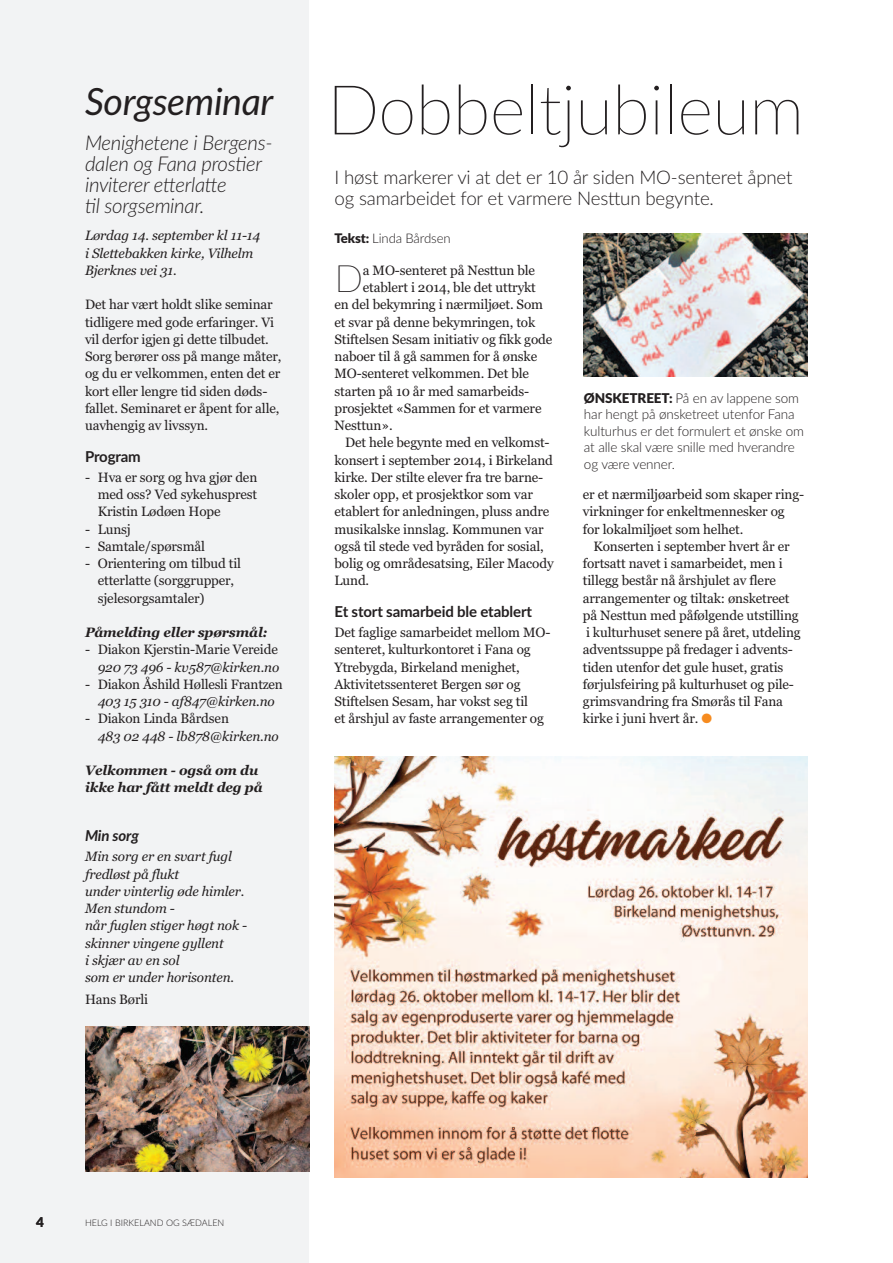
<style>
.page{position:relative;width:893px;height:1263px;background:#fff}
.page>*{position:absolute;margin:0;border:0;box-sizing:border-box;transform-origin:0 0}
.t1{font:100 69px "Lato";letter-spacing:-.01em;color:#231f20}
.t2{font:100 37.8px "Lato";color:#231f20}
.t3{font:italic 37.5px "Lato";letter-spacing:-.01em;color:#231f20}
.t4{font:italic 300 20.4px/21px "Lato";letter-spacing:-.015em;color:#231f20}
.t5{font:300 18.75px/21px "Lato";letter-spacing:-.01em;color:#231f20}
.t6{font:700 15px "Lato";letter-spacing:-.01em;color:#231f20}
.t7{font:italic 700 15px "Lato";letter-spacing:-.01em;color:#231f20}
.t8{font:13.5px/17.2px "Georgia";letter-spacing:-.01em;color:#231f20}
.t9{font:italic 13.5px/17.2px "Georgia";letter-spacing:-.01em;color:#231f20}
.t10{font:300 13.5px/16.5px "Lato";letter-spacing:-.01em;color:#231f20}
.t11{font:italic 700 13.5px/17.2px "Georgia";letter-spacing:-.01em;color:#231f20}
.t12{font:800 13.5px "Lato";color:#231f20}
.t13{font:300 13.2px "Lato";letter-spacing:-.01em;color:#231f20}
.t14{font:300 9px "Lato";color:#231f20}
.s1{font-weight:900}
.s2{color:#f68b1f}
</style>
<div class="page">
<div style="left:0;top:0;width:309px;height:1263px;background:#f2f3f4"></div>
<img style="left:86px;top:1026px;width:223px;height:146px">
<img style="left:334px;top:757px;width:474px;height:421px">
<img style="left:584px;top:233px;width:224px;height:143px">
<h3 class="t3" style="left:85px;top:80px;width:190px">Sorgseminar</h3>
<h3 class="t4" style="left:85px;top:132px;width:189px">Menighetene i Bergens&shy;dalen og Fana prostier inviterer etterlatte<br>til sorgseminar.</h3>
<p class="t9" style="left:85px;top:227px;width:177px">Lørdag 14. september kl 11-14 i Slettebakken kirke, Vilhelm<br>Bjerknes vei 31.</p>
<p class="t8" style="left:85px;top:296px;width:198px">Det har vært holdt slike seminar tidligere med gode erfaringer. Vi vil derfor igjen gi dette tilbudet.<br>Sorg berører oss på mange måter, og du er velkommen, enten det er kort eller lengre tid siden døds&shy;fallet. Seminaret er åpent for alle, uavhengig av livssyn.</p>
<p class="t6" style="left:85px;top:448px;width:57px">Program</p>
<p class="t8" style="left:98px;top:469px;width:161px;text-align:justify;text-indent:-13px">- Hva er sorg og hva gjør den med oss? Ved sykehusprest Kristin Lødøen Hope</p>
<p class="t8" style="left:85px;top:520px;width:47px">- Lunsj</p>
<p class="t8" style="left:85px;top:538px;width:121px">- Samtale/spørsmål</p>
<p class="t8" style="left:98px;top:555px;width:145px;text-indent:-13px">- Orientering om tilbud til etterlatte (sorggrupper, sjelesorgsamtaler)</p>
<p class="t11" style="left:85px;top:624px;width:184px">Påmelding eller spørsmål:</p>
<p class="t8" style="left:85px;top:641px;width:194px">- Diakon Kjerstin-Marie Vereide</p>
<p class="t9" style="left:98px;top:658px;width:183px">920 73 496 - kv587@kirken.no</p>
<p class="t8" style="left:85px;top:676px;width:199px">- Diakon Åshild Høllesli Frantzen</p>
<p class="t9" style="left:98px;top:693px;width:179px">403 15 310 - af847@kirken.no</p>
<p class="t8" style="left:85px;top:710px;width:145px">- Diakon Linda Bårdsen</p>
<p class="t9" style="left:98px;top:727px;width:183px">483 02 448 - lb878@kirken.no</p>
<p class="t11" style="left:85px;top:762px;width:179px">Velkommen - også om du ikke har fått meldt deg på</p>
<p class="t7" style="left:85px;top:827px;width:55px">Min sorg</p>
<p class="t9" style="left:85px;top:848px;width:164px">Min sorg er en svart fugl fredløst på flukt<br>under vinterlig øde himler.<br>Men stundom -<br>når fuglen stiger høgt nok - skinner vingene gyllent<br>i skjær av en sol<br>som er under horisonten.</p>
<p class="t8" style="left:85px;top:991px;width:65px">Hans Børli</p>
<h1 class="t1" style="left:327px;top:70px;width:479px">Dobbeltjubileum</h1>
<h3 class="t5" style="left:334px;top:167px;width:460px">I høst markerer vi at det er 10 år siden MO-senteret åpnet og samarbeidet for et varmere Nesttun begynte.</h3>
<p class="t13" style="left:334px;top:230px;width:118px"><span class="s1">Tekst:</span> Linda Bårdsen</p>
<h2 class="t2" style="left:334px;top:257px;width:30px">D</h2>
<p class="t8" style="left:363px;top:262px;width:174px">a MO-senteret på Nesttun ble</p>
<p class="t8" style="left:363px;top:279px;width:175px">etablert i 2014, ble det uttrykt</p>
<p class="t8" style="left:334px;top:296px;width:210px">en del bekymring i nærmiljøet. Som</p>
<p class="t8" style="left:334px;top:313px;width:202px">et svar på denne bekymringen, tok</p>
<p class="t8" style="left:334px;top:331px;width:219px">Stiftelsen Sesam initiativ og fikk gode</p>
<p class="t8" style="left:334px;top:348px;width:204px">naboer til å gå sammen for å ønske</p>
<p class="t8" style="left:334px;top:365px;width:196px">MO-senteret velkommen. Det ble</p>
<p class="t8" style="left:334px;top:382px;width:196px">starten på 10 år med samarbeids-</p>
<p class="t8" style="left:334px;top:400px;width:209px">prosjektet «Sammen for et varmere</p>
<p class="t8" style="left:334px;top:417px;width:60px">Nesttun».</p>
<p class="t8" style="left:345px;top:434px;width:206px">Det hele begynte med en velkomst-</p>
<p class="t8" style="left:334px;top:451px;width:220px">konsert i september 2014, i Birkeland</p>
<p class="t8" style="left:334px;top:469px;width:210px">kirke. Der stilte elever fra tre barne-</p>
<p class="t8" style="left:334px;top:486px;width:200px">skoler opp, et prosjektkor som var</p>
<p class="t8" style="left:334px;top:503px;width:216px">etablert for anledningen, pluss andre</p>
<p class="t8" style="left:334px;top:520px;width:211px">musikalske innslag. Kommunen var</p>
<p class="t8" style="left:334px;top:538px;width:211px">også til stede ved byråden for sosial,</p>
<p class="t8" style="left:334px;top:555px;width:221px">bolig og områdesatsing, Eiler Macody</p>
<p class="t8" style="left:334px;top:572px;width:36px">Lund.</p>
<p class="t6" style="left:334px;top:603px;width:199px">Et stort samarbeid ble etablert</p>
<p class="t8" style="left:334px;top:624px;width:217px">Det faglige samarbeidet mellom MO&shy;senteret, kulturkontoret i Fana og Ytrebygda, Birkeland menighet, Aktivitetssenteret Bergen sør og Stiftelsen Sesam, har vokst seg til<br>et årshjul av faste arrangementer og</p>
<p class="t10" style="left:584px;top:390px;width:221px"><span class="s1">ØNSKETREET:</span> På en av lappene som har hengt på ønsketreet utenfor Fana kulturhus er det formulert et ønske om at alle skal være snille med hverandre og være venner.</p>
<p class="t8" style="left:583px;top:486px;width:223px">er et nærmiljøarbeid som skaper ring&shy;virkninger for enkeltmennesker og for lokalmiljøet som helhet.</p>
<p class="t8" style="left:583px;top:538px;width:219px;text-indent:11px">Konserten i september hvert år er fortsatt navet i samarbeidet, men i tillegg består nå årshjulet av flere arrangementer og tiltak: ønsketreet på Nesttun med påfølgende utstilling i kulturhuset senere på året, utdeling adventssuppe på fredager i advents&shy;tiden utenfor det gule huset, gratis førjulsfeiring på kulturhuset og pile&shy;grimsvandring fra Smørås til Fana kirke i juni hvert år. <span class="s2">●</span></p>
<p class="t12" style="left:36px;top:1214px;width:9px">4</p>
<p class="t14" style="left:85px;top:1218px;width:141px">HELG I BIRKELAND OG SÆDALEN</p>
</div>
